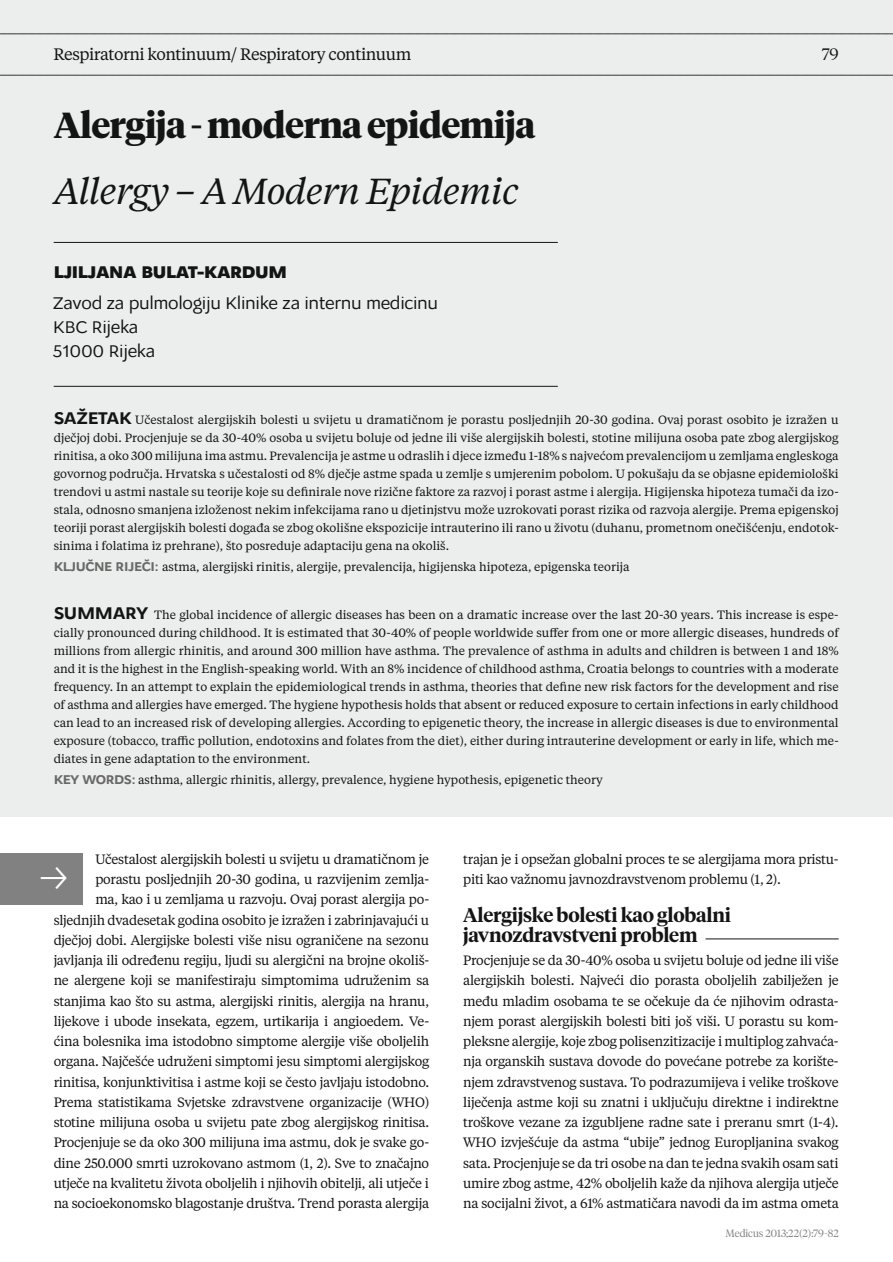
<style>
.page{position:relative;width:893px;height:1262px;background:#fff}
.page>*{position:absolute;margin:0;border:0;box-sizing:border-box;transform-origin:0 0}
.t1{font:700 36px "Tiempos Headline";letter-spacing:-.02em;color:#131413}
.t2{font:italic 36px "Tiempos Headline";letter-spacing:-.02em;color:#131413}
.t3{font:600 19.5px/20.2px "Tiempos Headline";letter-spacing:-.01em;color:#131413}
.t4{font:18px/24px "Osnova Pro";letter-spacing:-.02em;color:#131413}
.t5{font:800 18px "Osnova Pro";letter-spacing:-.02em;color:#131413}
.t6{font:16.5px "Tiempos Headline";letter-spacing:-.03em;color:#131413}
.t7{font:300 16.5px "Tiempos Headline";color:#131413}
.t8{font:13.5px/20.2px "Tiempos Headline";letter-spacing:-.02em;color:#131413;text-align:right}
.t9{font:12px/18px "Tiempos Headline";color:#131413;text-align:justify}
.t10{font:300 10.5px "Tiempos Headline";color:#818181}
.s1{font-family:"Osnova Pro";font-weight:700;font-size:18px}
.s2{font-family:"Osnova Pro";font-weight:700;font-size:13.5px;color:#686867}
</style>
<div class="page">
<div style="left:0;top:0;width:893px;height:816px;background:#eceded"></div>
<hr style="left:54px;top:242px;width:504px;height:1px;background:#131413">
<hr style="left:54px;top:386px;width:504px;height:1px;background:#131413">
<div style="left:0;top:853px;width:83px;height:51px;background:#818181"></div>
<svg style="left:0;top:75px;width:893px;height:1px"></svg>
<svg style="left:0;top:34px;width:893px;height:1px"></svg>
<hr style="left:705px;top:939px;width:134px;height:1px;background:#131413">
<h3 class="t6" style="left:53px;top:47px;width:359px">Respiratorni kontinuum/ Respiratory continuum</h3>
<h3 class="t7" style="left:822px;top:47px;width:19px">79</h3>
<h1 class="t1" style="left:54px;top:110px;width:483px">Alergija - moderna epidemija</h1>
<h1 class="t2" style="left:54px;top:176px;width:467px">Allergy – A Modern Epidemic</h1>
<h3 class="t5" style="left:54px;top:265px;width:235px">LJILJANA BULAT-KARDUM</h3>
<h3 class="t4" style="left:53px;top:292px;width:387px">Zavod za pulmologiju Klinike za internu medicinu<br>KBC Rijeka<br>51000 Rijeka</h3>
<p class="t9" style="left:54px;top:411px;width:786px"><span class="s1">SAŽETAK</span> Učestalost alergijskih bolesti u svijetu u dramatičnom je porastu posljednjih 20-30 godina. Ovaj porast osobito je izražen u dječjoj dobi. Procjenjuje se da 30-40% osoba u svijetu boluje od jedne ili više alergijskih bolesti, stotine milijuna osoba pate zbog alergijskog rinitisa, a oko 300 milijuna ima astmu. Prevalencija je astme u odraslih i djece između 1-18% s najvećom prevalencijom u zemljama engleskoga govornog područja. Hrvatska s učestalosti od 8% dječje astme spada u zemlje s umjerenim pobolom. U pokušaju da se objasne epidemiološki trendovi u astmi nastale su teorije koje su definirale nove rizične faktore za razvoj i porast astme i alergija. Higijenska hipoteza tumači da izo&shy;stala, odnosno smanjena izloženost nekim infekcijama rano u djetinjstvu može uzrokovati porast rizika od razvoja alergije. Prema epigenskoj teoriji porast alergijskih bolesti događa se zbog okolišne ekspozicije intrauterino ili rano u životu (duhanu, prometnom onečišćenju, endotok&shy;sinima i folatima iz prehrane), što posreduje adaptaciju gena na okoliš.</p>
<p class="t9" style="left:54px;top:558px;width:577px"><span class="s2">KLJUČNE RIJEČI:</span> astma, alergijski rinitis, alergije, prevalencija, higijenska hipoteza, epigenska teorija</p>
<p class="t9" style="left:54px;top:606px;width:786px"><span class="s1">SUMMARY</span> The global incidence of allergic diseases has been on a dramatic increase over the last 20-30 years. This increase is espe&shy;cially pronounced during childhood. It is estimated that 30-40% of people worldwide suffer from one or more allergic diseases, hundreds of millions from allergic rhinitis, and around 300 million have asthma. The prevalence of asthma in adults and children is between 1 and 18% and it is the highest in the English-speaking world. With an 8% incidence of childhood asthma, Croatia belongs to countries with a moderate frequency. In an attempt to explain the epidemiological trends in asthma, theories that define new risk factors for the development and rise of asthma and allergies have emerged. The hygiene hypothesis holds that absent or reduced exposure to certain infections in early childhood can lead to an increased risk of developing allergies. According to epigenetic theory, the increase in allergic diseases is due to environmental exposure (tobacco, traffic pollution, endotoxins and folates from the diet), either during intrauterine development or early in life, which me&shy;diates in gene adaptation to the environment.</p>
<p class="t9" style="left:54px;top:771px;width:551px"><span class="s2">KEY WORDS:</span> asthma, allergic rhinitis, allergy, prevalence, hygiene hypothesis, epigenetic theory</p>
<p class="t8" style="left:54px;top:850px;width:377px">Učestalost alergijskih bolesti u svijetu u dramatičnom je porastu posljednjih 20-30 godina, u razvijenim zemlja-<br>ma, kao i u zemljama u razvoju. Ovaj porast alergija po&shy;sljednjih dvadesetak godina osobito je izražen i zabrinjavajući u dječjoj dobi. Alergijske bolesti više nisu ograničene na sezonu javljanja ili određenu regiju, ljudi su alergični na brojne okoliš&shy;ne alergene koji se manifestiraju simptomima udruženim sa stanjima kao što su astma, alergijski rinitis, alergija na hranu, lijekove i ubode insekata, egzem, urtikarija i angioedem. Ve&shy;ćina bolesnika ima istodobno simptome alergije više oboljelih organa. Najčešće udruženi simptomi jesu simptomi alergijskog rinitisa, konjunktivitisa i astme koji se često javljaju istodobno.<br>Prema statistikama Svjetske zdravstvene organizacije (WHO) stotine milijuna osoba u svijetu pate zbog alergijskog rinitisa.<br>Procjenjuje se da oko 300 milijuna ima astmu, dok je svake go&shy;dine 250.000 smrti uzrokovano astmom (1, 2). Sve to značajno utječe na kvalitetu života oboljelih i njihovih obitelji, ali utječe i na socioekonomsko blagostanje društva. Trend porasta alergija</p>
<p class="t8" style="left:463px;top:850px;width:377px;text-align:left">trajan je i opsežan globalni proces te se alergijama mora pristu&shy;piti kao važnomu javnozdravstvenom problemu (1, 2).</p>
<h2 class="t3" style="left:463px;top:906px;width:269px">Alergijske bolesti kao globalni javnozdravstveni problem</h2>
<p class="t8" style="left:463px;top:951px;width:377px;text-align:justify">Procjenjuje se da 30-40% osoba u svijetu boluje od jedne ili više alergijskih bolesti. Najveći dio porasta oboljelih zabilježen je među mladim osobama te se očekuje da će njihovim odrasta&shy;njem porast alergijskih bolesti biti još viši. U porastu su kom&shy;pleksne alergije, koje zbog polisenzitizacije i multiplog zahvaća&shy;nja organskih sustava dovode do povećane potrebe za korište&shy;njem zdravstvenog sustava. To podrazumijeva i velike troškove liječenja astme koji su znatni i uključuju direktne i indirektne troškove vezane za izgubljene radne sate i preranu smrt (1-4).<br>WHO izvješćuje da astma “ubije” jednog Europljanina svakog sata. Procjenjuje se da tri osobe na dan te jedna svakih osam sati umire zbog astme, 42% oboljelih kaže da njihova alergija utječe na socijalni život, a 61% astmatičara navodi da im astma ometa</p>
<p class="t10" style="left:725px;top:1229px;width:115px">Medicus 2013;22(2):79-82</p>
</div>
